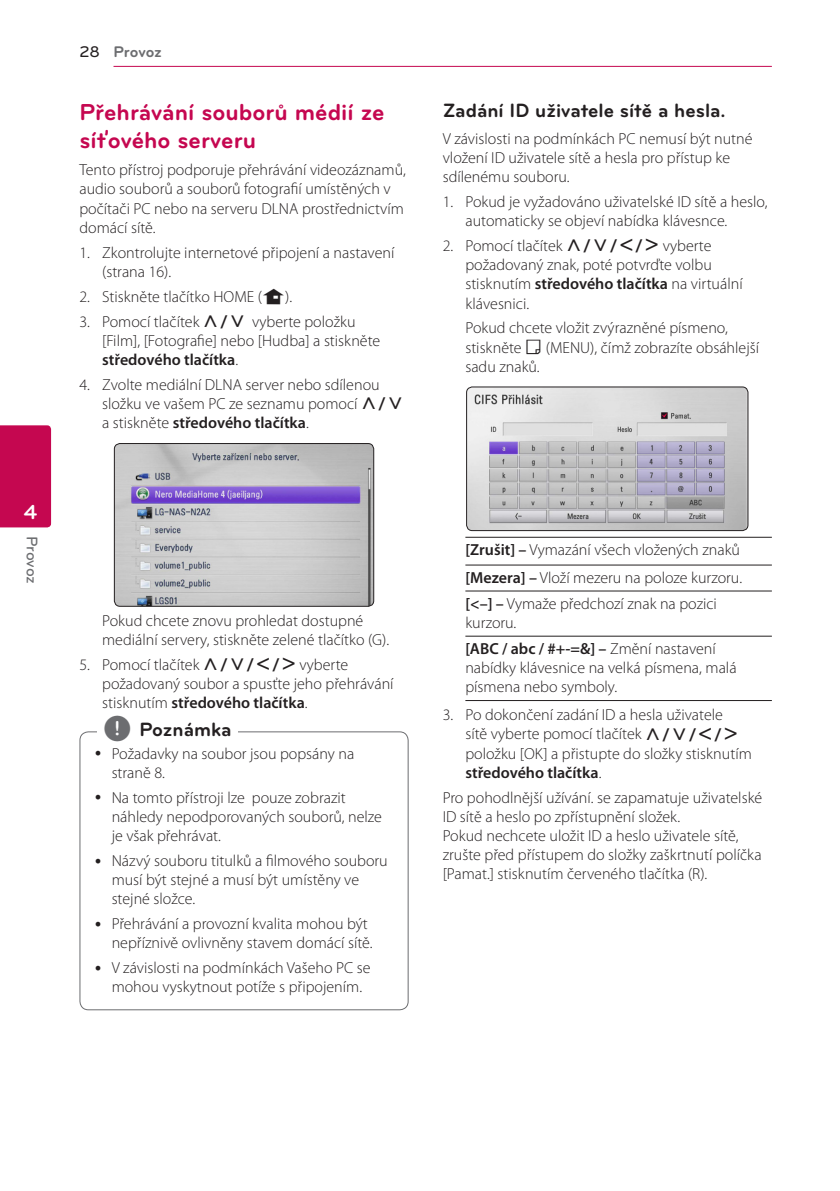
<style>
.page{position:relative;width:840px;height:1191px;background:#fff}
.page>*{position:absolute;margin:0;border:0;box-sizing:border-box;transform-origin:0 0}
.Title_2{font:700 24px/28px "Bryant LG";color:#c50750}
.t1{font:700 21px "Bryant LG";color:#fff}
.Title_3{font:700 20px "Bryant LG";color:#231f20}
.Content_text_Light{font:300 16px/19.2px "Myriad Pro";color:#231f20}
.Content_text_Num{font:300 16px/19.2px "Myriad Pro";color:#231f20}
.Contents_Text_Sub_Nu{font:300 16px/19.2px "Myriad Pro";color:#231f20}
.Chapter_Title_Top_L{font:700 16px "Bryant LG";letter-spacing:-.01em;color:#6c6d70}
.Chapter_Title_Side{font:500 16px "Bryant LG";letter-spacing:-.01em;color:#6c6d70}
.Page_No_left{font:500 16px "Bryant LG";color:#231f20}
.s1{font-family:"UPSYS Common";font-weight:400}
.s2{font-weight:600}
.s3{font-family:"UPSYS Common";font-weight:400;font-size:30px;color:#6c6d70}
</style>
<div class="page">
<hr style="left:113px;top:66px;width:658px;height:1px;background:#c50750">
<div style="left:0;top:425px;width:51px;height:102px;background:#c50750"></div>
<img style="left:114px;top:443px;width:259px;height:163px">
<div style="left:114px;top:443px;width:260px;height:164px;border:1px solid #231f20;border-radius:6px"></div>
<div style="left:79px;top:731px;width:329px;height:279px;border:1px solid #6c6d70;border-radius:9px"></div>
<div style="left:97px;top:725px;width:141px;height:20px;background:#fff"></div>
<img style="left:467px;top:387px;width:280px;height:143px">
<div style="left:466px;top:386px;width:282px;height:145px;border:1px solid #231f20;border-radius:6px"></div>
<hr style="left:465px;top:537px;width:306px;height:1px;background:#231f20">
<hr style="left:465px;top:564px;width:306px;height:1px;background:#231f20">
<hr style="left:465px;top:590px;width:306px;height:1px;background:#231f20">
<hr style="left:465px;top:635px;width:306px;height:1px;background:#231f20">
<hr style="left:465px;top:700px;width:306px;height:1px;background:#231f20">
<p class="t1" style="left:24px;top:499px;width:15px">4</p>
<p class="Chapter_Title_Side" style="left:42px;top:536px;width:50px;rotate:90deg">Provoz</p>
<p class="Page_No_left" style="left:79px;top:42px;width:22px">28</p>
<p class="Chapter_Title_Top_L" style="left:113px;top:42px;width:50px">Provoz</p>
<p class="Title_2" style="left:79px;top:98px;width:306px">Přehrávání souborů médií ze síťového serveru</p>
<p class="Content_text_Light" style="left:79px;top:160px;width:327px">Tento přístroj podporuje přehrávání videozáznamů, audio souborů a souborů fotografií umístěných v počítači PC nebo na serveru DLNA prostřednictvím domácí sítě.</p>
<p class="Content_text_Num" style="left:102px;top:243px;width:293px;text-indent:-23px">1. Zkontrolujte internetové připojení a nastavení (strana 16).</p>
<p class="Content_text_Num" style="left:79px;top:287px;width:214px">2. Stiskněte tlačítko HOME (<span class="s1">n</span>).</p>
<p class="Content_text_Num" style="left:102px;top:311px;width:279px;text-indent:-23px">3. Pomocí tlačítek <span class="s1">W/S</span> vyberte položku [Film], [Fotografie] nebo [Hudba] a stiskněte <span class="s2">středového tlačítka</span>.</p>
<p class="Content_text_Num" style="left:102px;top:375px;width:302px;text-indent:-23px">4. Zvolte mediální DLNA server nebo sdílenou složku ve vašem PC ze seznamu pomocí <span class="s1">W/S </span>a stiskněte <span class="s2">středového tlačítka</span>.</p>
<p class="Title_3" style="left:442px;top:98px;width:284px">Zadání ID uživatele sítě a hesla.</p>
<p class="Content_text_Light" style="left:442px;top:128px;width:311px">V závislosti na podmínkách PC nemusí být nutné vložení ID uživatele sítě a hesla pro přístup ke sdílenému souboru.</p>
<p class="Content_text_Num" style="left:465px;top:192px;width:303px;text-indent:-23px">1. Pokud je vyžadováno uživatelské ID sítě a heslo, automaticky se objeví nabídka klávesnce.</p>
<p class="Content_text_Num" style="left:465px;top:236px;width:279px;text-indent:-23px">2. Pomocí tlačítek <span class="s1">W/S/A/D</span> vyberte požadovaný znak, poté potvrďte volbu stisknutím <span class="s2">středového tlačítka</span> na virtuální klávesnici.</p>
<p class="Contents_Text_Sub_Nu" style="left:465px;top:318px;width:295px">Pokud chcete vložit zvýrazněné písmeno, stiskněte <span class="s1">m</span> (MENU), čímž zobrazíte obsáhlejší sadu znaků.</p>
<p class="Contents_Text_Sub_Nu" style="left:102px;top:611px;width:288px">Pokud chcete znovu prohledat dostupné mediální servery, stiskněte zelené tlačítko (G).</p>
<p class="Content_text_Num" style="left:102px;top:655px;width:293px;text-indent:-23px">5. Pomocí tlačítek <span class="s1">W/S/A/D</span> vyberte požadovaný soubor a spusťte jeho přehrávání stisknutím <span class="s2">středového tlačítka</span>.</p>
<p class="Content_text_Light" style="left:112px;top:743px;width:244px">Požadavky na soubor jsou popsány na straně 8.</p>
<p class="Content_text_Light" style="left:112px;top:787px;width:272px">Na tomto přístroji lze pouze zobrazit náhledy nepodporovaných souborů, nelze je však přehrávat.</p>
<p class="Content_text_Light" style="left:112px;top:851px;width:277px">Názvý souboru titulků a filmového souboru musí být stejné a musí být umístěny ve stejné složce.</p>
<p class="Content_text_Light" style="left:112px;top:914px;width:262px">Přehrávání a provozní kvalita mohou být nepříznivě ovlivněny stavem domácí sítě.</p>
<p class="Content_text_Light" style="left:112px;top:958px;width:260px">V závislosti na podmínkách Vašeho PC se mohou vyskytnout potíže s připojením.</p>
<p class="Title_3" style="left:103px;top:716px;width:130px"><span class="s3">,</span> Poznámka</p>
<p class="Content_text_Light" style="left:465px;top:540px;width:276px"><span class="s2">[Zrušit] –</span> Vymazání všech vložených znaků</p>
<p class="Content_text_Light" style="left:465px;top:567px;width:278px"><span class="s2">[Mezera] –</span> Vloží mezeru na poloze kurzoru.</p>
<p class="Content_text_Light" style="left:465px;top:593px;width:253px"><span class="s2">[&lt;–] –</span> Vymaže předchozí znak na pozici kurzoru.</p>
<p class="Content_text_Light" style="left:465px;top:639px;width:272px"><span class="s2">[ABC / abc / #+-=&amp;] –</span> Změní nastavení nabídky klávesnice na velká písmena, malá písmena nebo symboly.</p>
<p class="Content_text_Num" style="left:465px;top:705px;width:288px;text-indent:-23px">3. Po dokončení zadání ID a hesla uživatele<br>sítě vyberte pomocí tlačítek <span class="s1">W/S/A/D </span>položku [OK] a přistupte do složky stisknutím <span class="s2">středového tlačítka</span>.</p>
<p class="Content_text_Light" style="left:442px;top:787px;width:321px">Pro pohodlnější užívání. se zapamatuje uživatelské ID sítě a heslo po zpřístupnění složek.<br>Pokud nechcete uložit ID a heslo uživatele sítě, zrušte před přístupem do složky zaškrtnutí políčka [Pamat.] stisknutím červeného tlačítka (R).</p>
</div>
